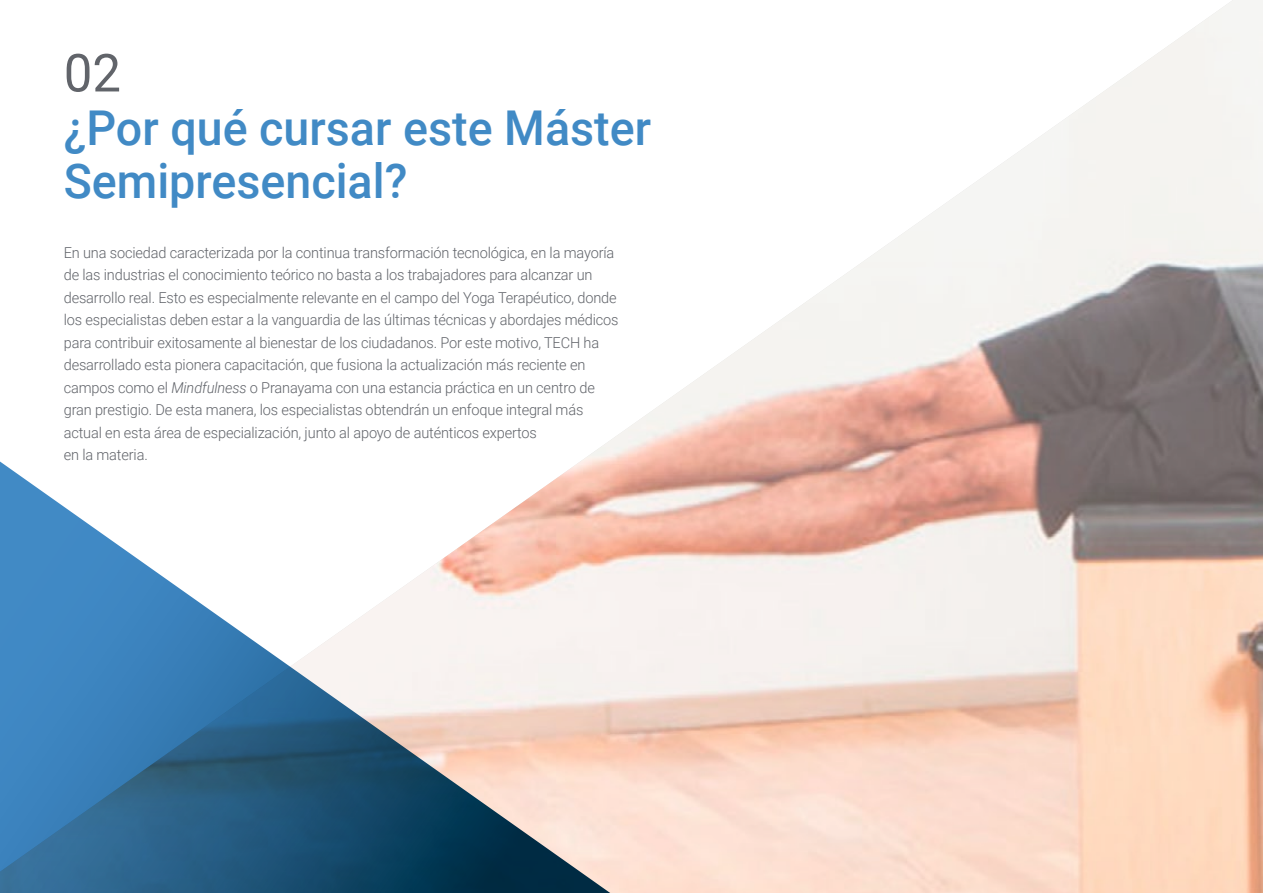
<style>
.page{position:relative;width:1263px;height:893px;background:#fff}
.page>*{position:absolute;margin:0;border:0;box-sizing:border-box;transform-origin:0 0}
.t1{font:52.5px "Roboto";color:#61646a}
.t2{font:500 48px/52.5px "Roboto";color:#418ac5}
.t3{font:300 15px/22.5px "Roboto";letter-spacing:-.01em;color:#61646a}
.s1{font-style:italic}
</style>
<div class="page">
<img style="left:603px;top:0;width:660px;height:893px">
<svg style="left:0;top:446px;width:640px;height:447px"></svg>
<h1 class="t1" style="left:64px;top:36px;width:59px">02</h1>
<h2 class="t2" style="left:64px;top:100px;width:589px">¿Por qué cursar este Máster<br>Semipresencial?</h2>
<p class="t3" style="left:64px;top:241px;width:556px">En una sociedad caracterizada por la continua transformación tecnológica, en la mayoría de las industrias el conocimiento teórico no basta a los trabajadores para alcanzar un desarrollo real. Esto es especialmente relevante en el campo del Yoga Terapéutico, donde los especialistas deben estar a la vanguardia de las últimas técnicas y abordajes médicos para contribuir exitosamente al bienestar de los ciudadanos. Por este motivo, TECH ha desarrollado esta pionera capacitación, que fusiona la actualización más reciente en campos como el <span class="s1">Mindfulness</span> o Pranayama con una estancia práctica en un centro de gran prestigio. De esta manera, los especialistas obtendrán un enfoque integral más actual en esta área de especialización, junto al apoyo de auténticos expertos<br>en la materia.</p>
</div>
